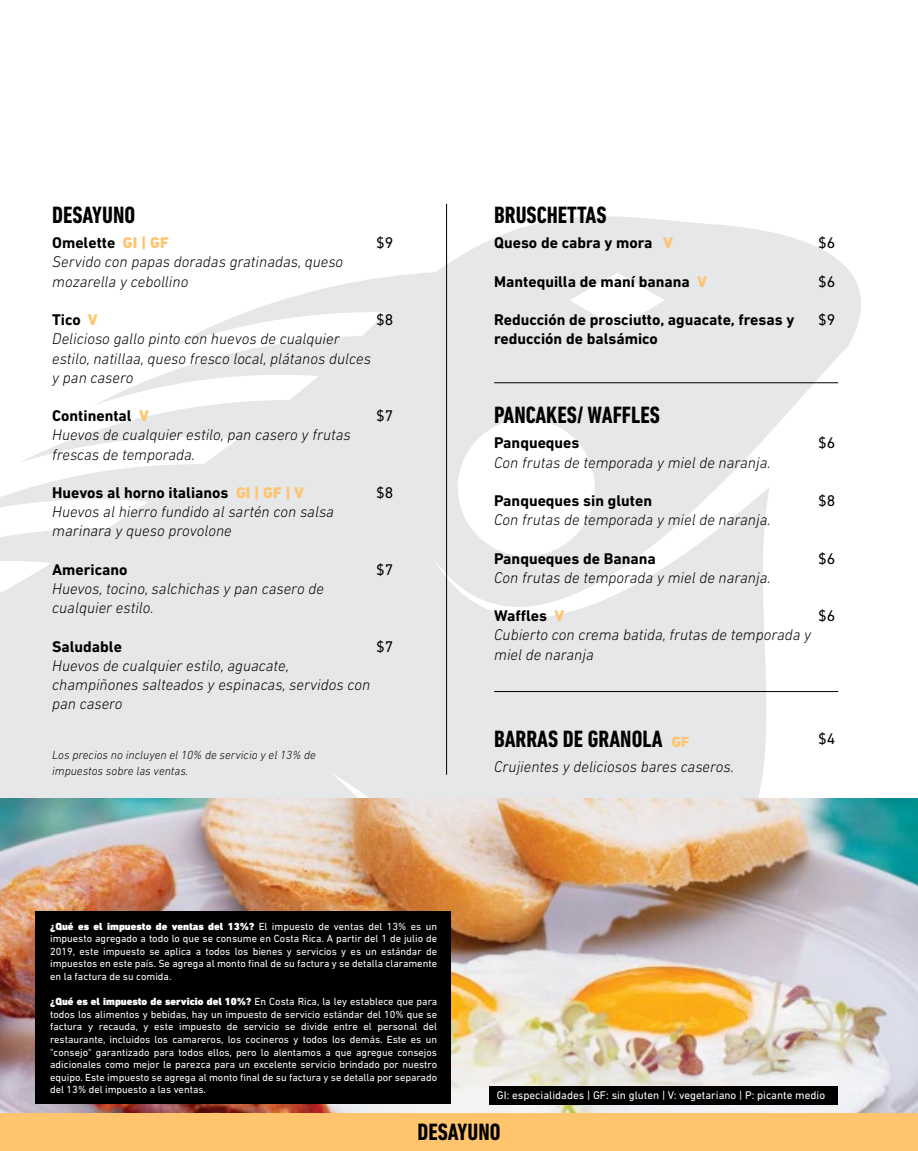
<style>
.page{position:relative;width:918px;height:1151px;background:#fff}
.page>*{position:absolute;margin:0;border:0;box-sizing:border-box;transform-origin:0 0}
.t1{font:700 condensed 24px "DIN Next LT Pro";color:#000}
.t2{font:italic 300 15.75px/19.2px "DIN Next LT Pro";color:#000}
.t3{font:700 15.75px/19.2px "DIN Next LT Pro";color:#000}
.t4{font:15.75px "DIN Next LT Pro";color:#000}
.t5{font:italic 300 12px/16.2px "DIN Next LT Pro";color:#000}
.t6{font:11.25px "DIN Next LT Pro";color:#fff}
.t7{font:10.5px/12.6px "DIN Next LT Pro";color:#fff;text-align:justify}
.s1{font-weight:700;font-style:normal}
.s2{font-weight:800;font-style:normal;color:#ffc46e}
.s3{font-weight:800;color:#ffc46e}
.s4{font-weight:800;font-stretch:normal;font-size:15px;color:#ffc46e}
.s5{font-weight:900}
</style>
<div class="page">
<svg style="left:0;top:203px;width:861px;height:595px;fill:#e6e7e8"></svg>
<img style="left:0;top:798px;width:918px;height:315px">
<div style="left:0;top:1113px;width:918px;height:37px;background:#ffc46e"></div>
<div style="left:490px;top:1086px;width:348px;height:18px;background:#000"></div>
<hr style="left:494px;top:691px;width:344px;height:1px;background:#000">
<hr style="left:446px;top:204px;width:1px;height:570px;background:#000">
<hr style="left:494px;top:382px;width:344px;height:1px;background:#000">
<div style="left:35px;top:911px;width:415px;height:193px;background:#000"></div>
<h1 class="t1" style="left:52px;top:202px;width:85px">DESAYUNO</h1>
<h2 class="t2" style="left:52px;top:233px;width:293px"><span class="s1">Omelette</span> <span class="s2">GI | GF<br></span>Servido con papas doradas gratinadas, queso mozarella y cebollino</h2>
<h2 class="t2" style="left:52px;top:310px;width:320px"><span class="s1">Tico</span> <span class="s2">V<br></span>Delicioso gallo pinto con huevos de cualquier estilo, natillaa, queso fresco local, plátanos dulces y pan casero</h2>
<h2 class="t2" style="left:52px;top:406px;width:300px"><span class="s1">Continental</span> <span class="s2">V<br></span>Huevos de cualquier estilo, pan casero y frutas frescas de temporada.</h2>
<h2 class="t2" style="left:52px;top:483px;width:283px"><span class="s1">Huevos al horno italianos</span> <span class="s2">GI | GF | V<br></span>Huevos al hierro fundido al sartén con salsa marinara y queso provolone</h2>
<h2 class="t3" style="left:52px;top:560px;width:77px">Americano</h2>
<h2 class="t2" style="left:52px;top:579px;width:273px">Huevos, tocino, salchichas y pan casero de cualquier estilo.</h2>
<h2 class="t3" style="left:52px;top:636px;width:71px">Saludable</h2>
<h2 class="t2" style="left:52px;top:655px;width:320px">Huevos de cualquier estilo, aguacate, champiñones salteados y espinacas, servidos con pan casero</h2>
<h2 class="t4" style="left:376px;top:234px;width:19px">$9</h2>
<h2 class="t4" style="left:376px;top:311px;width:19px">$8</h2>
<h2 class="t4" style="left:376px;top:407px;width:19px">$7</h2>
<h2 class="t4" style="left:376px;top:483px;width:19px">$8</h2>
<h2 class="t4" style="left:376px;top:560px;width:19px">$7</h2>
<h2 class="t4" style="left:376px;top:637px;width:19px">$7</h2>
<p class="t5" style="left:52px;top:746px;width:265px">Los precios no incluyen el 10% de servicio y el 13% de impuestos sobre las ventas.</p>
<h1 class="t1" style="left:494px;top:202px;width:114px">BRUSCHETTAS</h1>
<h2 class="t3" style="left:494px;top:233px;width:180px">Queso de cabra y mora <span class="s3">V</span></h2>
<h2 class="t3" style="left:494px;top:272px;width:214px">Mantequilla de maní banana <span class="s3">V</span></h2>
<h2 class="t3" style="left:494px;top:310px;width:302px">Reducción de prosciutto, aguacate, fresas y reducción de balsámico</h2>
<h2 class="t4" style="left:818px;top:234px;width:19px">$6</h2>
<h2 class="t4" style="left:818px;top:272px;width:19px">$6</h2>
<h2 class="t4" style="left:818px;top:311px;width:19px">$9</h2>
<h1 class="t1" style="left:494px;top:402px;width:167px">PANCAKES/ WAFFLES</h1>
<h2 class="t3" style="left:494px;top:433px;width:87px">Panqueques</h2>
<h2 class="t2" style="left:494px;top:452px;width:278px">Con frutas de temporada y miel de naranja.</h2>
<h2 class="t3" style="left:494px;top:491px;width:159px">Panqueques sin gluten</h2>
<h2 class="t2" style="left:494px;top:510px;width:278px">Con frutas de temporada y miel de naranja.</h2>
<h2 class="t3" style="left:494px;top:548px;width:163px">Panqueques de Banana</h2>
<h2 class="t2" style="left:494px;top:567px;width:278px">Con frutas de temporada y miel de naranja.</h2>
<h2 class="t2" style="left:494px;top:606px;width:319px"><span class="s1">Waffles</span> <span class="s2">V<br></span>Cubierto con crema batida, frutas de temporada y miel de naranja</h2>
<h2 class="t4" style="left:818px;top:434px;width:19px">$6</h2>
<h2 class="t4" style="left:818px;top:491px;width:19px">$8</h2>
<h2 class="t4" style="left:818px;top:549px;width:19px">$6</h2>
<h2 class="t4" style="left:818px;top:607px;width:19px">$6</h2>
<h1 class="t1" style="left:494px;top:725px;width:197px">BARRAS DE GRANOLA <span class="s4">GF</span></h1>
<h2 class="t2" style="left:494px;top:757px;width:241px">Crujientes y deliciosos bares caseros.</h2>
<h2 class="t4" style="left:818px;top:729px;width:19px">$4</h2>
<p class="t7" style="left:50px;top:919px;width:389px"><span class="s5">¿Qué es el impuesto de ventas del 13%?</span> El impuesto de ventas del 13% es un impuesto agregado a todo lo que se consume en Costa Rica. A partir del 1 de julio de 2019, este impuesto se aplica a todos los bienes y servicios y es un estándar de impuestos en este país. Se agrega al monto final de su factura y se detalla claramente en la factura de su comida.</p>
<p class="t7" style="left:50px;top:995px;width:389px"><span class="s5">¿Qué es el impuesto de servicio del 10%?</span> En Costa Rica, la ley establece que para todos los alimentos y bebidas, hay un impuesto de servicio estándar del 10% que se factura y recauda, y este impuesto de servicio se divide entre el personal del restaurante, incluidos los camareros, los cocineros y todos los demás. Este es un "consejo" garantizado para todos ellos, pero lo alentamos a que agregue consejos adicionales como mejor le parezca para un excelente servicio brindado por nuestro equipo. Este impuesto se agrega al monto final de su factura y se detalla por separado del 13% del impuesto a las ventas.</p>
<p class="t6" style="left:497px;top:1088px;width:330px">GI: especialidades | GF: sin gluten | V: vegetariano | P: picante medio</p>
<h1 class="t1" style="left:417px;top:1118px;width:85px">DESAYUNO</h1>
</div>
